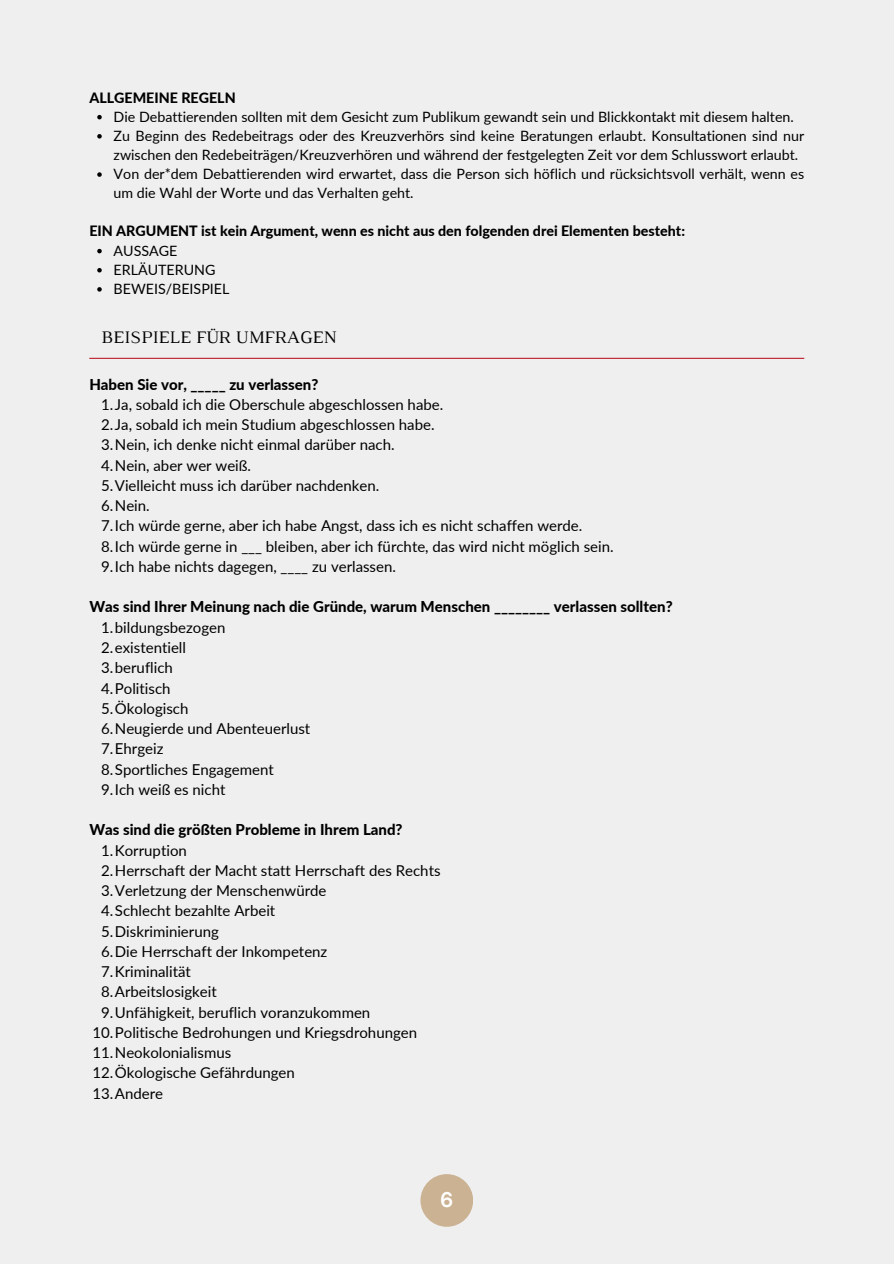
<style>
.page{position:relative;width:894px;height:1264px;background:#fff}
.page>*{position:absolute;margin:0;border:0;box-sizing:border-box;transform-origin:0 0}
.t1{font:700 21px "DM Sans";color:#fff}
.t2{font:18px "Luthier";color:#000}
.t3{font:15px "Lato";color:#000}
.t4{font:800 15px "Lato";color:#000}
.t5{font:14.25px/19.2px "Lato";color:#000}
.t6{font:800 14.25px "Lato";color:#000}
</style>
<div class="page">
<div style="left:0;top:0;width:893px;height:1263px;background:#efefef"></div>
<div style="left:420px;top:1174px;width:53px;height:52px;background:#cbb292;border-radius:50%"></div>
<svg style="left:97px;top:115px;width:5px;height:4px"></svg>
<svg style="left:97px;top:134px;width:5px;height:4px"></svg>
<svg style="left:97px;top:172px;width:5px;height:5px"></svg>
<svg style="left:97px;top:249px;width:5px;height:4px"></svg>
<svg style="left:97px;top:268px;width:5px;height:4px"></svg>
<svg style="left:97px;top:287px;width:5px;height:4px"></svg>
<hr style="left:89px;top:358px;width:715px;height:1px;background:#bf1e2d">
<h2 class="t6" style="left:89px;top:88px;width:148px">ALLGEMEINE REGELN</h2>
<p class="t5" style="left:114px;top:107px;width:681px">Die Debattierenden sollten mit dem Gesicht zum Publikum gewandt sein und Blickkontakt mit diesem halten.</p>
<p class="t5" style="left:114px;top:126px;width:692px">Zu Beginn des Redebeitrags oder des Kreuzverhörs sind keine Beratungen erlaubt. Konsultationen sind nur zwischen den Redebeiträgen/Kreuzverhören und während der festgelegten Zeit vor dem Schlusswort erlaubt.</p>
<p class="t5" style="left:114px;top:164px;width:692px">Von der*dem Debattierenden wird erwartet, dass die Person sich höflich und rücksichtsvoll verhält, wenn es um die Wahl der Worte und das Verhalten geht.</p>
<h3 class="t6" style="left:89px;top:222px;width:597px">EIN ARGUMENT ist kein Argument, wenn es nicht aus den folgenden drei Elementen besteht:</h3>
<p class="t5" style="left:114px;top:240px;width:65px">AUSSAGE</p>
<p class="t5" style="left:114px;top:260px;width:103px">ERLÄUTERUNG</p>
<p class="t5" style="left:114px;top:279px;width:117px">BEWEIS/BEISPIEL</p>
<h3 class="t2" style="left:101px;top:331px;width:237px">BEISPIELE FÜR UMFRAGEN</h3>
<p class="t4" style="left:89px;top:375px;width:230px">Haben Sie vor, _____ zu verlassen?</p>
<p class="t3" style="left:101px;top:395px;width:343px">1.Ja, sobald ich die Oberschule abgeschlossen habe.</p>
<p class="t3" style="left:101px;top:415px;width:335px">2.Ja, sobald ich mein Studium abgeschlossen habe.</p>
<p class="t3" style="left:101px;top:435px;width:295px">3.Nein, ich denke nicht einmal darüber nach.</p>
<p class="t3" style="left:101px;top:456px;width:151px">4.Nein, aber wer weiß.</p>
<p class="t3" style="left:101px;top:476px;width:279px">5.Vielleicht muss ich darüber nachdenken.</p>
<p class="t3" style="left:101px;top:496px;width:50px">6.Nein.</p>
<p class="t3" style="left:101px;top:516px;width:482px">7.Ich würde gerne, aber ich habe Angst, dass ich es nicht schaffen werde.</p>
<p class="t3" style="left:101px;top:537px;width:514px">8.Ich würde gerne in ___ bleiben, aber ich fürchte, das wird nicht möglich sein.</p>
<h3 class="t3" style="left:101px;top:557px;width:296px">9.Ich habe nichts dagegen, ____ zu verlassen.</h3>
<p class="t4" style="left:89px;top:597px;width:584px">Was sind Ihrer Meinung nach die Gründe, warum Menschen ________ verlassen sollten?</p>
<p class="t3" style="left:101px;top:618px;width:126px">1.bildungsbezogen</p>
<p class="t3" style="left:101px;top:638px;width:86px">2.existentiell</p>
<p class="t3" style="left:101px;top:658px;width:73px">3.beruflich</p>
<p class="t3" style="left:101px;top:678px;width:71px">4.Politisch</p>
<p class="t3" style="left:101px;top:699px;width:89px">5.Ökologisch</p>
<p class="t3" style="left:101px;top:719px;width:210px">6.Neugierde und Abenteuerlust</p>
<p class="t3" style="left:101px;top:739px;width:64px">7.Ehrgeiz</p>
<p class="t3" style="left:101px;top:759px;width:174px">8.Sportliches Engagement</p>
<h3 class="t3" style="left:101px;top:780px;width:126px">9.Ich weiß es nicht</h3>
<p class="t4" style="left:89px;top:820px;width:314px">Was sind die größten Probleme in Ihrem Land?</p>
<p class="t3" style="left:101px;top:840px;width:87px">1.Korruption</p>
<p class="t3" style="left:101px;top:861px;width:341px">2.Herrschaft der Macht statt Herrschaft des Rechts</p>
<p class="t3" style="left:101px;top:881px;width:227px">3.Verletzung der Menschenwürde</p>
<p class="t3" style="left:101px;top:901px;width:176px">4.Schlecht bezahlte Arbeit</p>
<p class="t3" style="left:101px;top:921px;width:119px">5.Diskriminierung</p>
<p class="t3" style="left:101px;top:942px;width:228px">6.Die Herrschaft der Inkompetenz</p>
<p class="t3" style="left:101px;top:962px;width:91px">7.Kriminalität</p>
<p class="t3" style="left:101px;top:982px;width:117px">8.Arbeitslosigkeit</p>
<p class="t3" style="left:101px;top:1002px;width:270px">9.Unfähigkeit, beruflich voranzukommen</p>
<p class="t3" style="left:92px;top:1023px;width:326px">10.Politische Bedrohungen und Kriegsdrohungen</p>
<p class="t3" style="left:92px;top:1043px;width:140px">11.Neokolonialismus</p>
<p class="t3" style="left:92px;top:1063px;width:204px">12.Ökologische Gefährdungen</p>
<p class="t3" style="left:92px;top:1083px;width:72px">13.Andere</p>
<h1 class="t1" style="left:440px;top:1186px;width:15px">6</h1>
</div>
